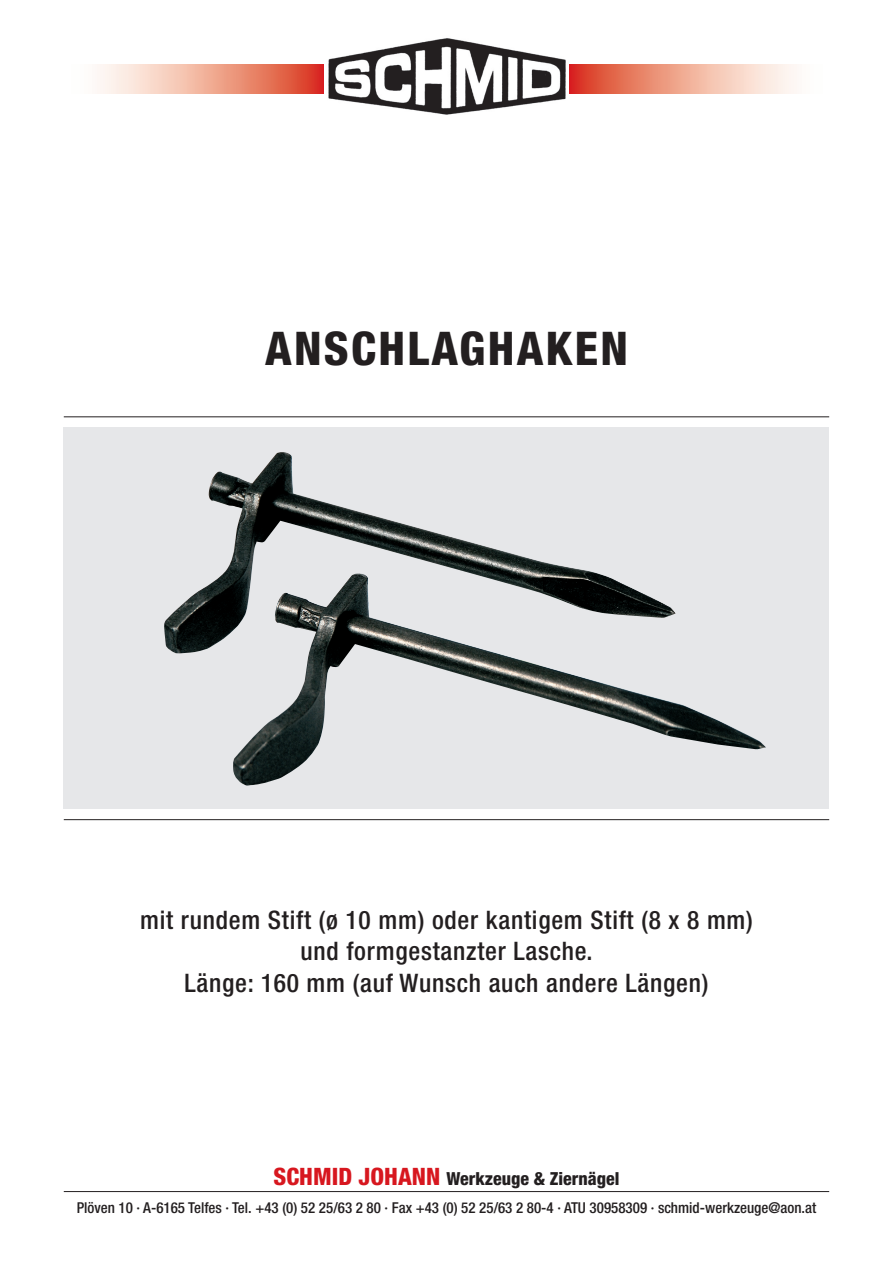
<style>
.page{position:relative;width:893px;height:1263px;background:#fff}
.page>*{position:absolute;margin:0;border:0;box-sizing:border-box;transform-origin:0 0}
.t1{font:800 condensed 46.5px "Helvetica Neue";letter-spacing:.05em;color:#231f20}
.t2{font:500 condensed 25.5px/31.5px "Helvetica Neue";letter-spacing:.03em;color:#231f20;text-align:center}
.t3{font:800 condensed 18px "Helvetica Neue";color:#231f20}
.t4{font:500 condensed 15px "Helvetica Neue";color:#231f20}
.s1{font-size:24px;color:#d7171f}
</style>
<div class="page">
<img style="left:328px;top:38px;width:238px;height:77px">
<svg style="left:97px;top:64px;width:227px;height:30px;background:#eea390"></svg>
<svg style="left:569px;top:64px;width:228px;height:30px;background:#eea390"></svg>
<hr style="left:64px;top:1191px;width:765px;height:1px;background:#231f20">
<hr style="left:64px;top:416px;width:765px;height:1px;background:#231f20">
<hr style="left:64px;top:819px;width:765px;height:1px;background:#231f20">
<div style="left:64px;top:427px;width:765px;height:381px;background:#e6e7e9"></div>
<img style="left:164px;top:452px;width:602px;height:334px">
<h1 class="t1" style="left:265px;top:332px;width:364px">ANSCHLAGHAKEN</h1>
<p class="t2" style="left:140px;top:906px;width:614px">mit rundem Stift (ø 10 mm) oder kantigem Stift (8 x 8 mm) und formgestanzter Lasche.<br>Länge: 160 mm (auf Wunsch auch andere Längen)</p>
<p class="t3" style="left:274px;top:1172px;width:347px"><span class="s1">SCHMID JOHANN</span> Werkzeuge &amp; Ziernägel</p>
<p class="t4" style="left:77px;top:1203px;width:741px">Plöven 10 · A-6165 Telfes · Tel. +43 (0) 52 25/63 2 80 · Fax +43 (0) 52 25/63 2 80-4 · ATU 30958309 · schmid-werkzeuge@aon.at</p>
</div>
